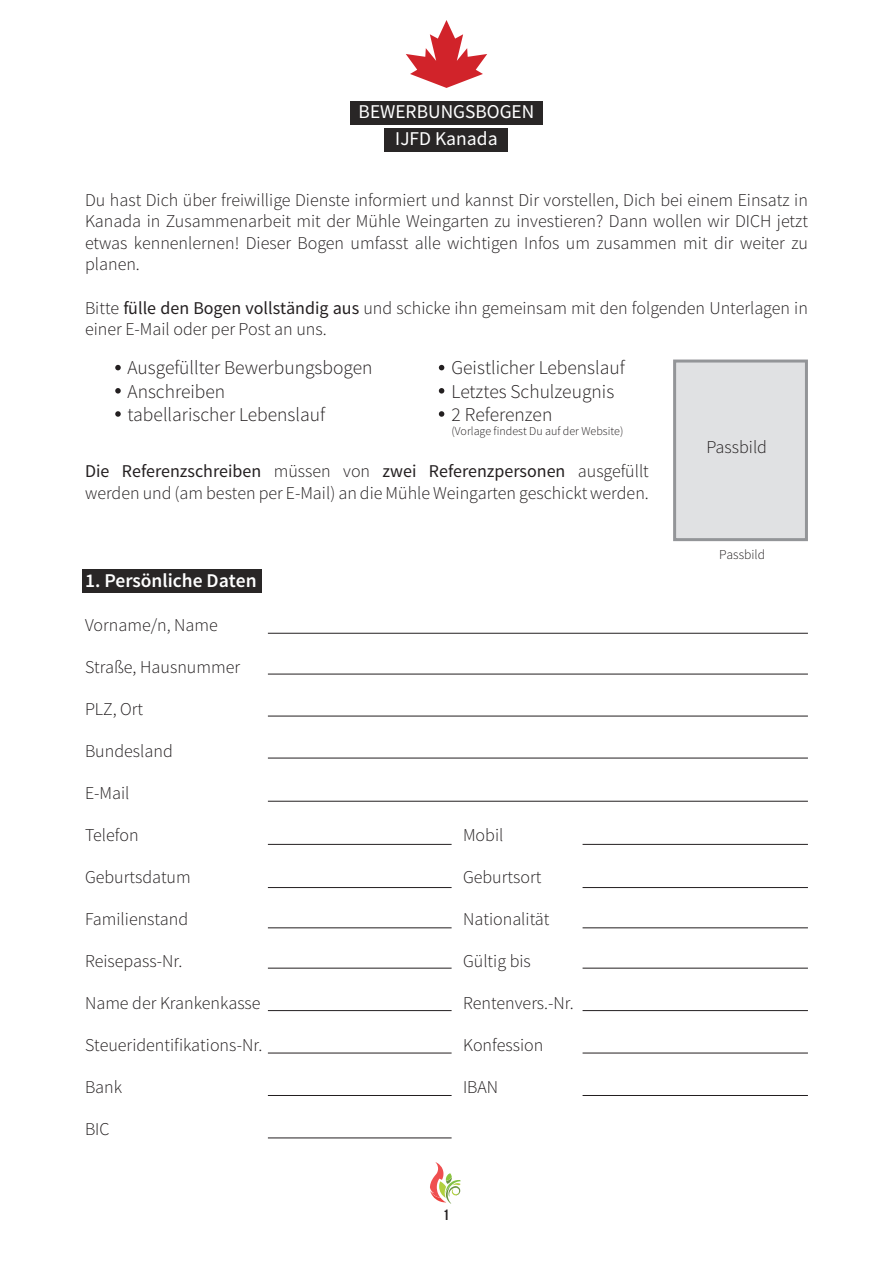
<style>
.page{position:relative;width:893px;height:1263px;background:#fff}
.page>*{position:absolute;margin:0;border:0;box-sizing:border-box;transform-origin:0 0}
.t1{font:300 19.5px "Source Sans Pro";color:#231f20}
.t2{font:19.5px "Source Sans Pro";color:#fff}
.t3{font:600 19.5px "Source Sans Pro";color:#fff}
.t4{font:300 18px/21.6px "Source Sans Pro";color:#231f20}
.t5{font:15px "Bebas Neue";color:#231f20}
.t6{font:300 13.5px "Source Sans Pro";color:#231f20}
.t7{font:300 12px "Source Sans Pro";color:#231f20}
.s1{font-weight:400}
</style>
<div class="page">
<div style="left:82px;top:569px;width:179px;height:24px;background:#292626"></div>
<div style="left:350px;top:101px;width:193px;height:24px;background:#292626"></div>
<div style="left:385px;top:128px;width:123px;height:24px;background:#292626"></div>
<hr style="left:268px;top:633px;width:540px;height:1px;background:#231f20">
<hr style="left:268px;top:674px;width:540px;height:1px;background:#231f20">
<hr style="left:268px;top:801px;width:540px;height:1px;background:#231f20">
<hr style="left:268px;top:844px;width:184px;height:1px;background:#231f20">
<hr style="left:583px;top:844px;width:225px;height:1px;background:#231f20">
<hr style="left:268px;top:887px;width:184px;height:1px;background:#231f20">
<hr style="left:583px;top:887px;width:225px;height:1px;background:#231f20">
<hr style="left:268px;top:927px;width:184px;height:1px;background:#231f20">
<hr style="left:583px;top:927px;width:225px;height:1px;background:#231f20">
<hr style="left:268px;top:968px;width:184px;height:1px;background:#231f20">
<hr style="left:583px;top:968px;width:225px;height:1px;background:#231f20">
<hr style="left:268px;top:1053px;width:184px;height:1px;background:#231f20">
<hr style="left:583px;top:1053px;width:225px;height:1px;background:#231f20">
<hr style="left:268px;top:1095px;width:184px;height:1px;background:#231f20">
<hr style="left:583px;top:1095px;width:225px;height:1px;background:#231f20">
<hr style="left:268px;top:1137px;width:184px;height:1px;background:#231f20">
<hr style="left:268px;top:1010px;width:184px;height:1px;background:#231f20">
<hr style="left:583px;top:1010px;width:225px;height:1px;background:#231f20">
<hr style="left:268px;top:758px;width:540px;height:1px;background:#231f20">
<hr style="left:268px;top:716px;width:540px;height:1px;background:#231f20">
<svg style="left:115px;top:365px;width:6px;height:5px"></svg>
<svg style="left:439px;top:365px;width:5px;height:5px"></svg>
<svg style="left:115px;top:388px;width:6px;height:6px"></svg>
<svg style="left:439px;top:388px;width:5px;height:6px"></svg>
<svg style="left:115px;top:411px;width:6px;height:6px"></svg>
<svg style="left:439px;top:411px;width:5px;height:6px"></svg>
<div style="left:673px;top:359px;width:135px;height:182px;background:#e0e1e3;border:3px solid #939598"></div>
<svg style="left:406px;top:20px;width:81px;height:68px"></svg>
<svg style="left:430px;top:1162px;width:31px;height:41px"></svg>
<p class="t2" style="left:359px;top:99px;width:177px">BEWERBUNGSBOGEN</p>
<p class="t2" style="left:395px;top:126px;width:104px">IJFD Kanada</p>
<p class="t4" style="left:85px;top:189px;width:724px;text-align:justify">Du hast Dich über freiwillige Dienste informiert und kannst Dir vorstellen, Dich bei einem Einsatz in Kanada in Zusammenarbeit mit der Mühle Weingarten zu investieren? Dann wollen wir DICH jetzt etwas kennenlernen! Dieser Bogen umfasst alle wichtigen Infos um zusammen mit dir weiter zu planen.</p>
<p class="t4" style="left:85px;top:297px;width:724px">Bitte <span class="s1">fülle den Bogen vollständig aus</span> und schicke ihn gemeinsam mit den folgenden Unterlagen in einer E-Mail oder per Post an uns.</p>
<p class="t1" style="left:128px;top:356px;width:247px">Ausgefüllter Bewerbungsbogen</p>
<p class="t1" style="left:452px;top:356px;width:175px">Geistlicher Lebenslauf</p>
<p class="t1" style="left:128px;top:379px;width:99px">Anschreiben</p>
<p class="t1" style="left:452px;top:379px;width:164px">Letztes Schulzeugnis</p>
<p class="t1" style="left:128px;top:403px;width:199px">tabellarischer Lebenslauf</p>
<p class="t1" style="left:452px;top:403px;width:102px">2 Referenzen</p>
<p class="t7" style="left:452px;top:424px;width:173px">(Vorlage findest Du auf der Website)</p>
<p class="t4" style="left:85px;top:460px;width:565px"><span class="s1">Die Referenzschreiben</span> müssen von <span class="s1">zwei Referenzpersonen</span> ausgefüllt werden und (am besten per E-Mail) an die Mühle Weingarten geschickt werden.</p>
<p class="t3" style="left:85px;top:568px;width:173px">1. Persönliche Daten</p>
<p class="t4" style="left:85px;top:614px;width:134px">Vorname/n, Name</p>
<p class="t4" style="left:85px;top:656px;width:157px">Straße, Hausnummer</p>
<p class="t4" style="left:85px;top:698px;width:60px">PLZ, Ort</p>
<p class="t4" style="left:85px;top:740px;width:89px">Bundesland</p>
<p class="t4" style="left:85px;top:782px;width:46px">E-Mail</p>
<p class="t4" style="left:85px;top:824px;width:55px">Telefon</p>
<p class="t4" style="left:463px;top:824px;width:42px">Mobil</p>
<p class="t4" style="left:85px;top:866px;width:107px">Geburtsdatum</p>
<p class="t4" style="left:463px;top:866px;width:80px">Geburtsort</p>
<p class="t4" style="left:85px;top:908px;width:105px">Familienstand</p>
<p class="t4" style="left:463px;top:908px;width:88px">Nationalität</p>
<p class="t4" style="left:85px;top:950px;width:99px">Reisepass-Nr.</p>
<p class="t4" style="left:463px;top:950px;width:69px">Gültig bis</p>
<p class="t4" style="left:85px;top:992px;width:177px">Name der Krankenkasse</p>
<p class="t4" style="left:463px;top:992px;width:112px">Rentenvers.-Nr.</p>
<p class="t4" style="left:85px;top:1034px;width:179px">Steueridentifikations-Nr.</p>
<p class="t4" style="left:463px;top:1034px;width:82px">Konfession</p>
<p class="t4" style="left:85px;top:1076px;width:39px">Bank</p>
<p class="t4" style="left:463px;top:1076px;width:37px">IBAN</p>
<p class="t4" style="left:85px;top:1118px;width:26px">BIC</p>
<p class="t5" style="left:445px;top:1207px;width:5px">1</p>
<p class="t4" style="left:706px;top:436px;width:62px">Passbild</p>
<p class="t6" style="left:719px;top:546px;width:48px">Passbild</p>
</div>
